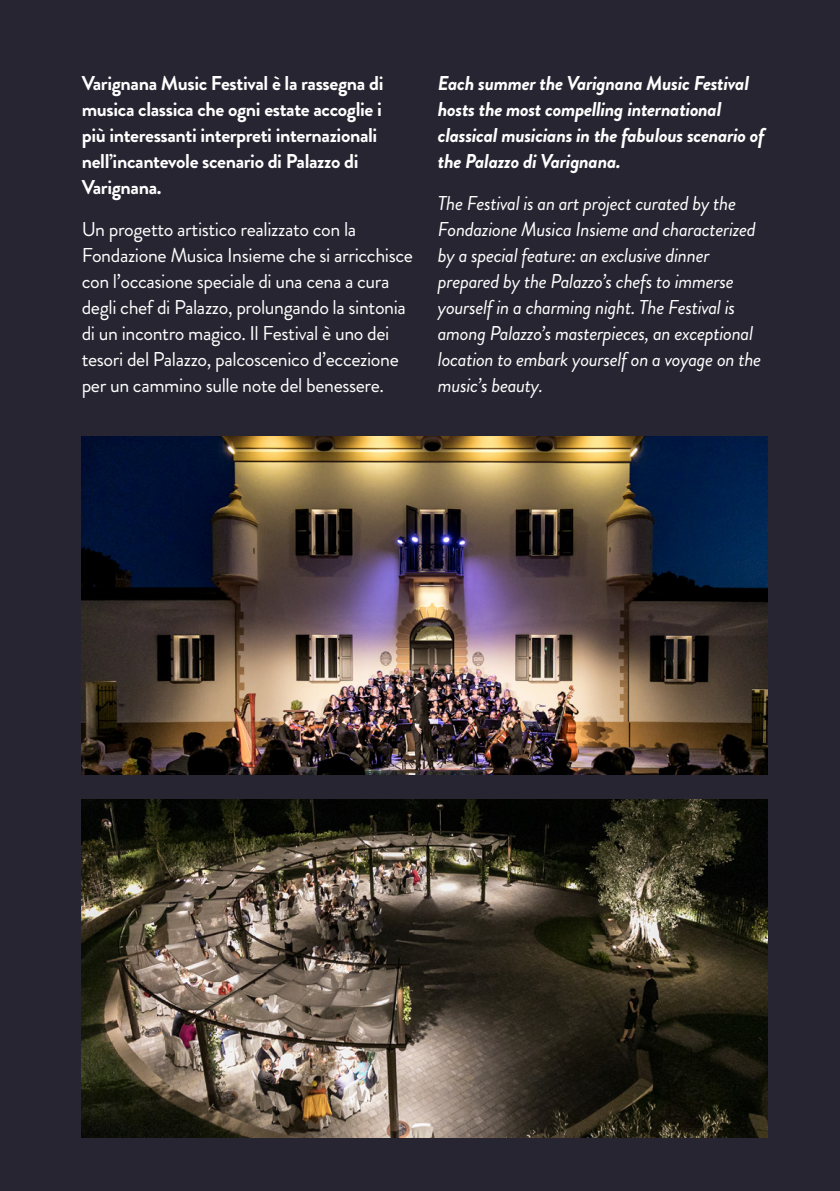
<style>
.page{position:relative;width:840px;height:1191px;background:#fff}
.page>*{position:absolute;margin:0;border:0;box-sizing:border-box;transform-origin:0 0}
.t1{font:italic 20px/26px "Brandon Grotesque";letter-spacing:-.02em;color:#fff}
.t2{font:20px/26px "Brandon Grotesque";letter-spacing:-.02em;color:#fff}
.t3{font:700 20px/26px "Brandon Grotesque";letter-spacing:-.02em;color:#fff}
.t4{font:italic 700 20px/26px "Brandon Grotesque";letter-spacing:-.02em;color:#fff}
</style>
<div class="page">
<div style="left:0;top:0;width:839px;height:1191px;background:#262531"></div>
<img style="left:82px;top:437px;width:684px;height:338px">
<img style="left:82px;top:799px;width:684px;height:338px">
<p class="t3" style="left:82px;top:71px;width:303px">Varignana Music Festival è la rassegna di musica classica che ogni estate accoglie i più interessanti interpreti internazionali nell’incantevole scenario di Palazzo di Varignana.</p>
<p class="t2" style="left:82px;top:217px;width:332px">Un progetto artistico realizzato con la Fondazione Musica Insieme che si arricchisce con l’occasione speciale di una cena a cura degli chef di Palazzo, prolungando la sintonia di un incontro magico. Il Festival è uno dei tesori del Palazzo, palcoscenico d’eccezione per un cammino sulle note del benessere.</p>
<p class="t4" style="left:437px;top:70px;width:328px">Each summer the Varignana Music Festival hosts the most compelling international classical musicians in the fabulous scenario of the Palazzo di Varignana.</p>
<p class="t1" style="left:437px;top:191px;width:325px">The Festival is an art project curated by the Fondazione Musica Insieme and characterized by a special feature: an exclusive dinner prepared by the Palazzo’s chefs to immerse yourself in a charming night. The Festival is among Palazzo’s masterpieces, an exceptional location to embark yourself on a voyage on the music’s beauty.</p>
</div>
